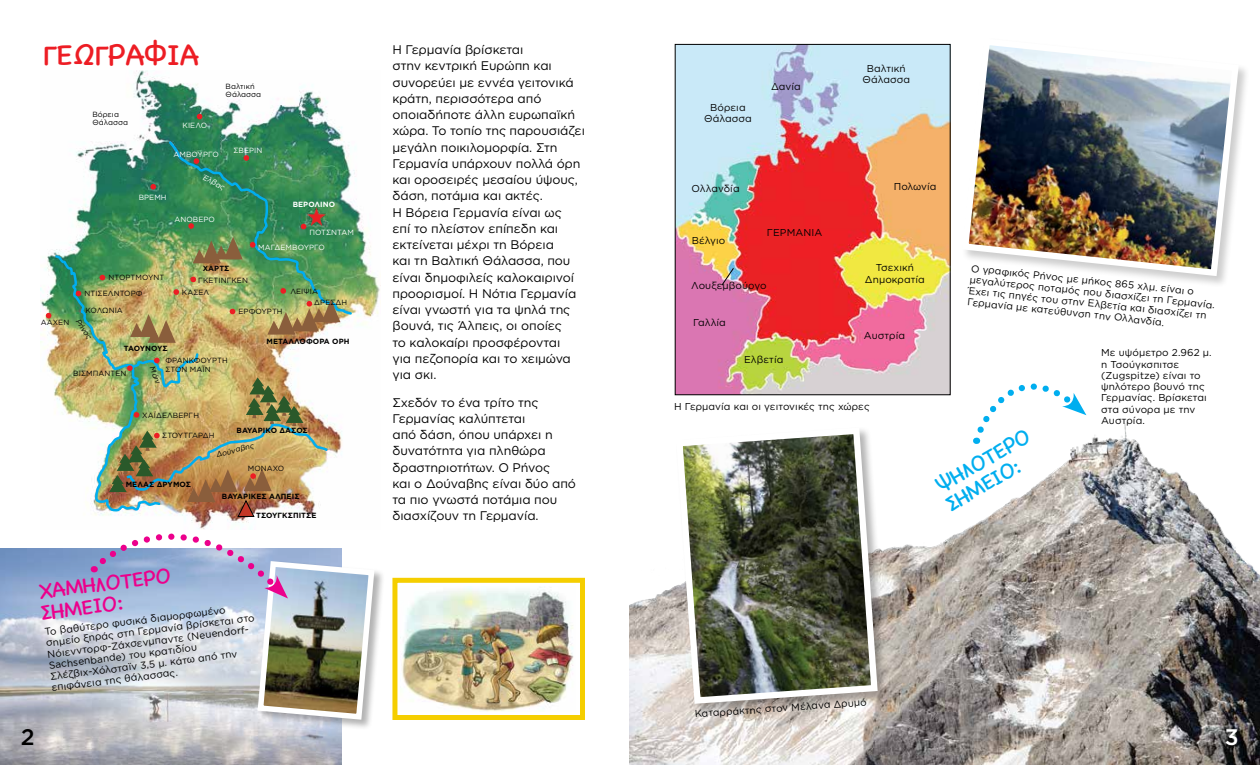
<style>
.page{position:relative;width:1260px;height:765px;background:#fff}
.page>*{position:absolute;margin:0;border:0;box-sizing:border-box;transform-origin:0 0}
.t1{font:30px "Chalkboard SE";letter-spacing:-.01em;color:#ed1d24}
.t2{font:500 22.5px "Gotham Greek";color:#fff}
.t3{font:500 22.5px "Gotham Greek";color:#000}
.t4{font:21.25px/21.2px "Chalkboard SE";color:#ec008c}
.t5{font:21.25px/21.2px "Chalkboard SE";color:#00aeef}
.t6{font:12.5px/16.2px "Gotham Greek";letter-spacing:-.005em;color:#000}
.t7{font:10px/11.2px "Gotham Greek";letter-spacing:.01em;color:#000}
.t8{font:7.5px/8.8px "Gotham Greek";letter-spacing:.01em;color:#000}
.t9{font:700 7.5px "Gotham Greek";letter-spacing:.01em;color:#000}
.t10{font:7.5px "Gotham Greek";letter-spacing:.01em;color:#fff}
.t11{font:italic 7.5px "Gotham Greek";color:#000}
.t12{font:7.5px "Gotham Greek";letter-spacing:-.015em;color:#000}
.t13{font:700 7.5px "Gotham Greek";letter-spacing:-.035em;color:#000}
.t14{font:700 7.5px "Gotham Greek";letter-spacing:.01em;color:#fff}
.t15{font:7.5px "Gotham Greek";letter-spacing:-.01em;color:#000}
.t16{font:italic 7.5px "Gotham Greek";color:#fff}
</style>
<div class="page">
<img style="left:0;top:549px;width:342px;height:216px">
<img style="left:630px;top:424px;width:630px;height:341px">
<img style="left:677px;top:46px;width:271px;height:347px">
<div style="left:675px;top:44px;width:275px;height:351px;border:1px solid #000"></div>
<svg style="left:721px;top:268px;width:13px;height:18px"></svg>
<img style="left:400px;top:587px;width:174px;height:124px">
<div style="left:392px;top:578px;width:193px;height:142px;border:5px solid #f5ce00"></div>
<div style="left:257px;top:561px;width:128px;height:169px;background:#000;opacity:.3"></div>
<svg style="left:972px;top:383px;width:114px;height:61px"></svg>
<img style="left:965px;top:45px;width:277px;height:235px">
<div style="left:675px;top:427px;width:215px;height:289px;background:#000;opacity:.3"></div>
<img style="left:673px;top:424px;width:208px;height:283px">
<img style="left:40px;top:71px;width:341px;height:278px">
<svg style="left:197px;top:114px;width:5px;height:5px"></svg>
<img style="left:46px;top:140px;width:331px;height:583px">
<h1 class="t1" style="left:43px;top:28px;width:157px">ΓΕΩΓΡΑΦΊΑ</h1>
<p class="t8" style="left:92px;top:109px;width:37px">Βόρεια<br>Θάλασσα</p>
<p class="t10" style="left:183px;top:122px;width:26px">ΚΊΕΛΟ</p>
<p class="t8" style="left:226px;top:81px;width:37px">Βαλτική<br>Θάλασσα</p>
<p class="t10" style="left:173px;top:150px;width:47px">ΑΜΒΟΎΡΓΟ</p>
<p class="t10" style="left:139px;top:193px;width:29px">ΒΡΈΜΗ</p>
<p class="t16" style="left:205px;top:173px;width:25px;rotate:28deg">Έλβας</p>
<p class="t10" style="left:174px;top:215px;width:42px">ΑΝΌΒΕΡΟ</p>
<p class="t10" style="left:233px;top:146px;width:31px">ΣΒΕΡΊΝ</p>
<p class="t14" style="left:293px;top:200px;width:44px">ΒΕΡΟΛΊ ΝΟ</p>
<p class="t10" style="left:309px;top:228px;width:46px">ΠΌΤΣΝΤΑΜ</p>
<p class="t10" style="left:258px;top:243px;width:68px">ΜΑΓΔΕΜΒΟΎΡΓΟ</p>
<p class="t8" style="left:108px;top:273px;width:57px">ΝΤΌΡΤΜΟΥΝΤ</p>
<p class="t8" style="left:84px;top:289px;width:60px">ΝΤΊΣΕΛΝΤΟΡΦ</p>
<p class="t15" style="left:86px;top:306px;width:39px">ΚΟΛΩΝΊΑ</p>
<p class="t11" style="left:81px;top:317px;width:25px;rotate:58deg">Ρήνος</p>
<p class="t8" style="left:41px;top:318px;width:30px">ΑΑΧΕΝ</p>
<p class="t13" style="left:124px;top:344px;width:45px">ΤΆΟΥΝΟΥΣ</p>
<p class="t9" style="left:203px;top:264px;width:28px">ΧΑΡΤΣ</p>
<p class="t8" style="left:198px;top:276px;width:51px">ΓΚΈΤΙ ΝΓΚΕΝ</p>
<p class="t8" style="left:238px;top:307px;width:46px">ΕΡΦΟΎΡΤΗ</p>
<p class="t8" style="left:182px;top:288px;width:29px">ΚΆΣΕΛ</p>
<p class="t8" style="left:314px;top:285px;width:34px;line-height:11.8px;text-indent:-24px">ΛΕΙΨΊΑ<br>ΔΡΈΣΔΗ</p>
<p class="t9" style="left:266px;top:337px;width:85px">ΜΕΤΑΛΛΟΦΌΡΑ ΌΡΗ</p>
<p class="t8" style="left:73px;top:369px;width:55px">ΒΊΣΜΠΑΝΤΕΝ</p>
<p class="t8" style="left:165px;top:356px;width:64px">ΦΡΑΝΚΦΟΎΡΤΗ<br>ΣΤΟΝ ΜΆΙΝ</p>
<p class="t11" style="left:156px;top:365px;width:20px;rotate:69deg">Μάιν</p>
<p class="t8" style="left:142px;top:410px;width:58px">ΧΑΪΔΕΛΒΈΡΓΗ</p>
<p class="t9" style="left:237px;top:426px;width:73px">ΒΑΥΑΡΙΚΌ ΔΆΣΟΣ</p>
<p class="t11" style="left:215px;top:451px;width:40px;rotate:-14deg">Δούναβης</p>
<p class="t12" style="left:162px;top:431px;width:54px">ΣΤΟΥΤΓΆΡΔΗ</p>
<p class="t8" style="left:248px;top:464px;width:38px">ΜΌΝΑΧΟ</p>
<p class="t9" style="left:126px;top:480px;width:67px">ΜΈΛΑΣ ΔΡΥΜΌΣ</p>
<p class="t9" style="left:222px;top:492px;width:79px">ΒΑΥΑΡΙΚΈΣ ΆΛΠΕΙΣ</p>
<p class="t9" style="left:256px;top:511px;width:62px">ΤΣΟΎΓΚΣΠΙΤΣΕ</p>
<h3 class="t4" style="left:37px;top:580px;width:141px;rotate:-7deg">ΧΑΜΗΛΌΤΕΡΟ<br>ΣΗΜΕΊΟ :</h3>
<p class="t7" style="left:44px;top:626px;width:211px;rotate:-7deg">Το βαθύτερο φυσικά διαμορφωμένο σημείο ξηράς στη Γερμανία βρίσκεται στο Νόιενντορφ-Ζάχσενμπαντε (Neuendorf-Sachsenbande) του κρατιδίου Σλέζβιχ-Χόλσταϊν 3,5 μ. κάτω από την επιφάνεια της θάλασσας.</p>
<h2 class="t3" style="left:21px;top:724px;width:15px">2</h2>
<p class="t6" style="left:392px;top:41px;width:194px">Η Γερμανία βρίσκεται<br>στην κεντρική Ευρώπη και συνορεύει με εννέα γειτονικά κράτη, περισσότερα από οποιαδήποτε άλλη ευρωπαϊκή χώρα. Το τοπίο της παρουσιάζει μεγάλη ποικιλομορφία. Στη<br>Γερμανία υπάρχουν πολλά όρη και οροσειρές μεσαίου ύψους, δάση, ποτάμια και ακτές.<br>Η Βόρεια Γερμανία είναι ως<br>επί το πλείστον επίπεδη και εκτείνεται μέχρι τη Βόρεια<br>και τη Βαλτική Θάλασσα, που είναι δημοφιλείς καλοκαιρινοί προορισμοί. Η Νότια Γερμανία είναι γνωστή για τα ψηλά της βουνά, τις Άλπεις, οι οποίες<br>το καλοκαίρι προσφέρονται<br>για πεζοπορία και το χειμώνα για σκι.</p>
<p class="t6" style="left:392px;top:394px;width:185px">Σχεδόν το ένα τρίτο της<br>Γερμανίας καλύπτεται<br>από δάση, όπου υπάρχει η δυνατότητα για πληθώρα δραστηριοτήτων. Ο Ρήνος<br>και ο Δούναβης είναι δύο από τα πιο γνωστά ποτάμια που διασχίζουν τη Γερμανία.</p>
<p class="t7" style="left:704px;top:101px;width:49px;text-align:center">Βόρεια<br>Θάλασσα</p>
<p class="t7" style="left:771px;top:81px;width:31px">Δανία</p>
<p class="t7" style="left:692px;top:183px;width:50px">Ολλανδία</p>
<p class="t7" style="left:767px;top:227px;width:57px">ΓΕΡΜΑΝΊΑ</p>
<p class="t7" style="left:692px;top:235px;width:35px">Βέλγιο</p>
<p class="t7" style="left:691px;top:280px;width:77px">Λουξεμβούργο</p>
<p class="t7" style="left:693px;top:317px;width:34px">Γαλλία</p>
<p class="t7" style="left:744px;top:354px;width:41px">Ελβετία</p>
<p class="t7" style="left:863px;top:63px;width:49px;text-align:center">Βαλτική<br>Θάλασσα</p>
<p class="t7" style="left:894px;top:181px;width:44px">Πολωνία</p>
<p class="t7" style="left:865px;top:262px;width:62px;text-align:center">Τσεχική<br>Δημοκρατία</p>
<p class="t7" style="left:864px;top:329px;width:43px">Αυστρία</p>
<p class="t7" style="left:674px;top:400px;width:197px">Η Γερμανία και οι γειτονικές της χώρες</p>
<p class="t7" style="left:972px;top:262px;width:248px;rotate:6deg">Ο γραφικός Ρήνος με μήκος 865 χλμ. είναι ο μεγαλύτερος ποταμός που διασχίζει τη Γερμανία.<br>Έχει τις πηγές του στην Ελβετία και διασχίζει τη Γερμανία με κατεύθυνση την Ολλανδία.</p>
<p class="t7" style="left:1101px;top:347px;width:112px">Με υψόμετρο 2.962 μ. η Τσούγκσπιτσε (Zugspitze) είναι το ψηλότερο βουνό της<br>Γερμανίας. Βρίσκεται στα σύνορα με την<br>Αυστρία.</p>
<h3 class="t5" style="left:931px;top:477px;width:113px;rotate:-30deg">ΨΗΛΌΤΕΡΟ<br>ΣΗΜΕΊΟ :</h3>
<p class="t7" style="left:694px;top:708px;width:174px;rotate:-4deg">Καταρράκτης στον Μέλανα Δρυμό</p>
<h2 class="t2" style="left:1225px;top:724px;width:15px">3</h2>
</div>
